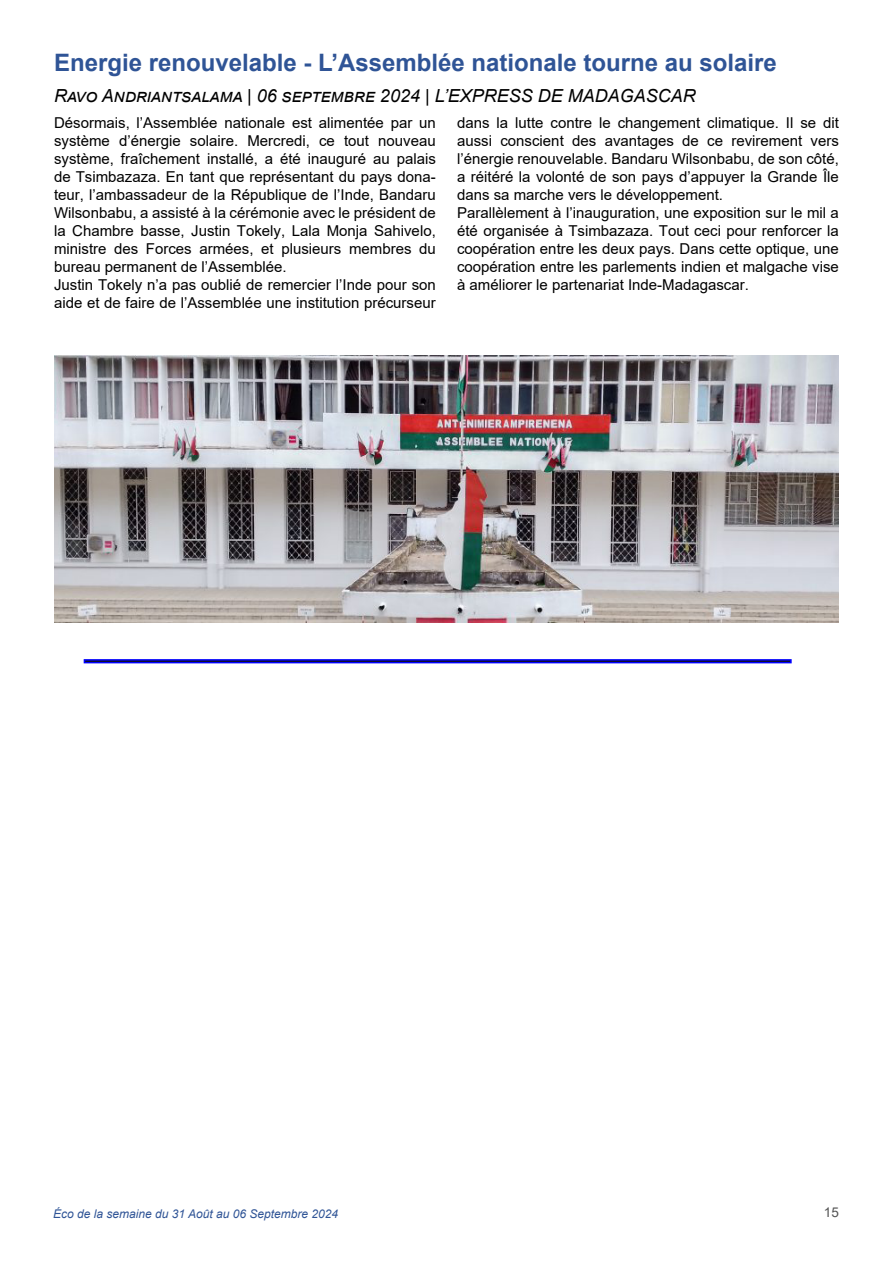
<style>
.page{position:relative;width:893px;height:1263px;background:#fff}
.page>*{position:absolute;margin:0;border:0;box-sizing:border-box;transform-origin:0 0}
.t1{font:700 24px "Arial";color:#2f5496}
.t2{font:italic 18px "Arial";color:#000}
.t3{font:15px/18px "Arial";color:#000}
.t4{font:13.5px "Arial";color:#525252}
.t5{font:italic 12px "Arial";color:#2f5496}
</style>
<div class="page">
<img style="left:54px;top:355px;width:785px;height:268px">
<svg style="left:84px;top:659px;width:708px;height:4px;background:#0d0db4"></svg>
<h1 class="t1" style="left:54px;top:46px;width:724px">Energie renouvelable - L’Assemblée nationale tourne au solaire</h1>
<p class="t2" style="left:54px;top:84px;width:643px">Ravo Andriantsalama | 06 septembre 2024 | L’EXPRESS DE MADAGASCAR</p>
<p class="t3" style="left:54px;top:114px;width:383px">Désormais, l’Assemblée nationale est alimentée par un système d’énergie solaire. Mercredi, ce tout nouveau système, fraîchement installé, a été inauguré au palais de Tsimbazaza. En tant que représentant du pays dona&shy;teur, l’ambassadeur de la République de l’Inde, Bandaru Wilsonbabu, a assisté à la cérémonie avec le président de la Chambre basse, Justin Tokely, Lala Monja Sahivelo, ministre des Forces armées, et plusieurs membres du bureau permanent de l’Assemblée.<br>Justin Tokely n’a pas oublié de remercier l’Inde pour son aide et de faire de l’Assemblée une institution précurseur</p>
<p class="t3" style="left:457px;top:114px;width:383px">dans la lutte contre le changement climatique. Il se dit aussi conscient des avantages de ce revirement vers l’énergie renouvelable. Bandaru Wilsonbabu, de son côté, a réitéré la volonté de son pays d’appuyer la Grande Île dans sa marche vers le développement.<br>Parallèlement à l’inauguration, une exposition sur le mil a été organisée à Tsimbazaza. Tout ceci pour renforcer la coopération entre les deux pays. Dans cette optique, une coopération entre les parlements indien et malgache vise à améliorer le partenariat Inde-Madagascar.</p>
<p class="t5" style="left:53px;top:1205px;width:287px">Éco de la semaine du 31 Août au 06 Septembre 2024</p>
<p class="t4" style="left:824px;top:1203px;width:17px">15</p>
</div>
